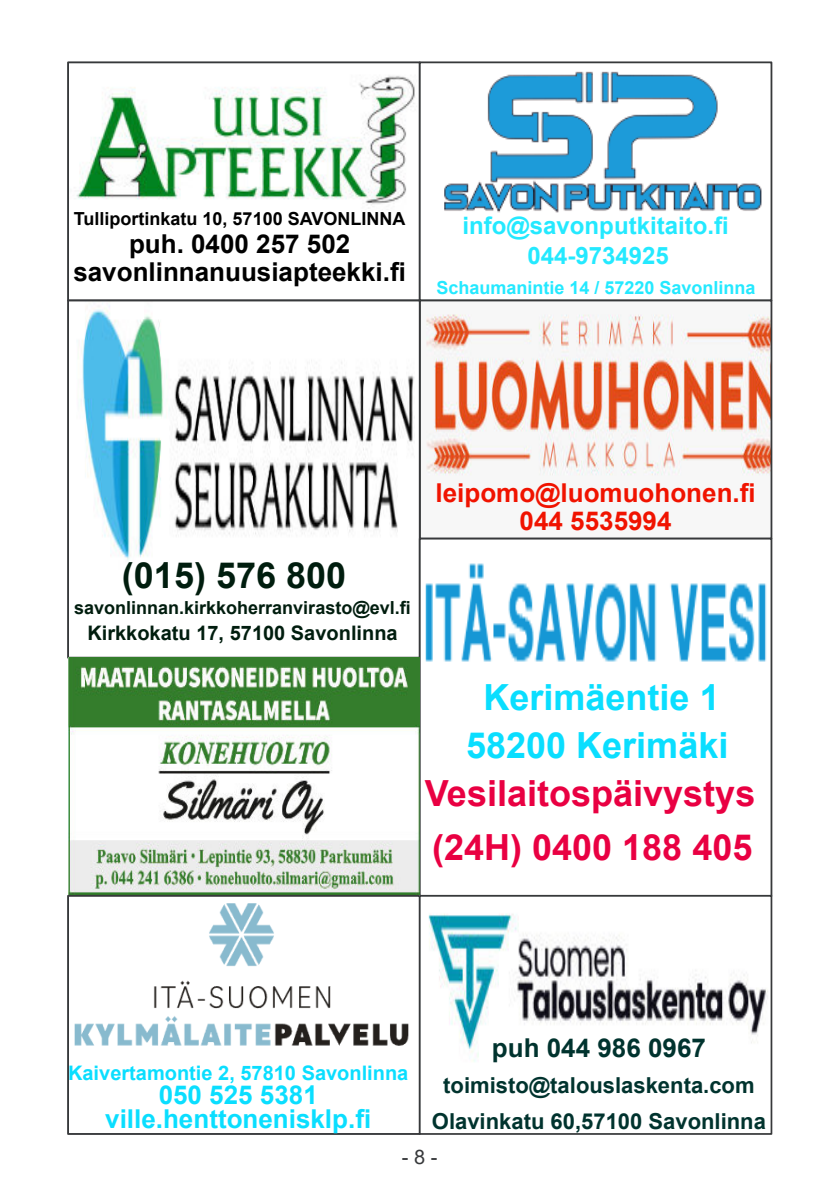
<style>
.page{position:relative;width:840px;height:1191px;background:#fff}
.page>*{position:absolute;margin:0;border:0;box-sizing:border-box;transform-origin:0 0}
.t1{font:700 36px/54px "Arial";color:#e90042}
.t2{font:700 36px/48px "Arial";color:#0adeff;text-align:center}
.t3{font:700 36px "Arial";color:#001d0e}
.t4{font:700 26px/28px "Arial";color:#000;text-align:center}
.t5{font:700 26px/24px "Arial";color:#0adeff;text-align:center}
.t6{font:700 26px/28px "Arial";color:#f01300;text-align:center}
.t7{font:700 26px "Arial";color:#00332e}
.t8{font:700 24px/30px "Arial";color:#24e9ff;text-align:center}
.t9{font:700 22px/36px "Arial";color:#00332e;text-align:center}
.t10{font:700 20px "Arial";color:#0adeff}
.t11{font:700 20px "Arial";color:#001d0e}
.t12{font:20px "Arial";color:#37393b}
.t13{font:700 18px "Arial";color:#001d0e}
.t14{font:700 18px "Arial";color:#000}
.t15{font:700 18px "Arial";color:#24e9ff}
</style>
<div class="page">
<img style="left:68px;top:71px;width:701px;height:991px">
<div style="left:67px;top:61px;width:353px;height:240px;border:2px solid #37393b"></div>
<div style="left:419px;top:61px;width:353px;height:240px;border:2px solid #37393b"></div>
<div style="left:419px;top:300px;width:353px;height:239px;border:2px solid #37393b"></div>
<div style="left:67px;top:300px;width:353px;height:359px;border:2px solid #37393b"></div>
<div style="left:419px;top:538px;width:353px;height:359px;border:2px solid #37393b"></div>
<div style="left:67px;top:895px;width:353px;height:240px;border:2px solid #37393b"></div>
<div style="left:419px;top:895px;width:353px;height:240px;border:2px solid #37393b"></div>
<p class="t14" style="left:74px;top:212px;width:333px">Tulliportinkatu 10, 57100 SAVONLINNA</p>
<p class="t4" style="left:73px;top:233px;width:334px">puh. 0400 257 502 savonlinnanuusiapteekki.fi</p>
<p class="t8" style="left:462px;top:213px;width:268px">info@savonputkitaito.fi<br>044-9734925</p>
<p class="t15" style="left:436px;top:281px;width:321px">Schaumanintie 14 / 57220 Savonlinna</p>
<h1 class="t3" style="left:122px;top:562px;width:226px">(015) 576 800</h1>
<p class="t13" style="left:74px;top:601px;width:338px">savonlinnan.kirkkoherranvirasto@evl.fi</p>
<p class="t11" style="left:87px;top:625px;width:312px">Kirkkokatu 17, 57100 Savonlinna</p>
<p class="t6" style="left:435px;top:481px;width:321px">leipomo@luomuohonen.fi<br>044 5535994</p>
<h1 class="t2" style="left:466px;top:677px;width:264px">Kerimäentie 1<br>58200 Kerimäki</h1>
<h1 class="t1" style="left:425px;top:770px;width:332px">Vesilaitospäivystys (24H) 0400 188 405</h1>
<p class="t10" style="left:68px;top:1066px;width:342px">Kaivertamontie 2, 57810 Savonlinna</p>
<p class="t5" style="left:105px;top:1086px;width:267px">050 525 5381 ville.henttonenisklp.fi</p>
<p class="t7" style="left:492px;top:1038px;width:215px">puh 044 986 0967</p>
<p class="t9" style="left:432px;top:1069px;width:335px">toimisto@talouslaskenta.com<br>Olavinkatu 60,57100 Savonlinna</p>
<p class="t12" style="left:402px;top:1149px;width:37px">-8-</p>
</div>
